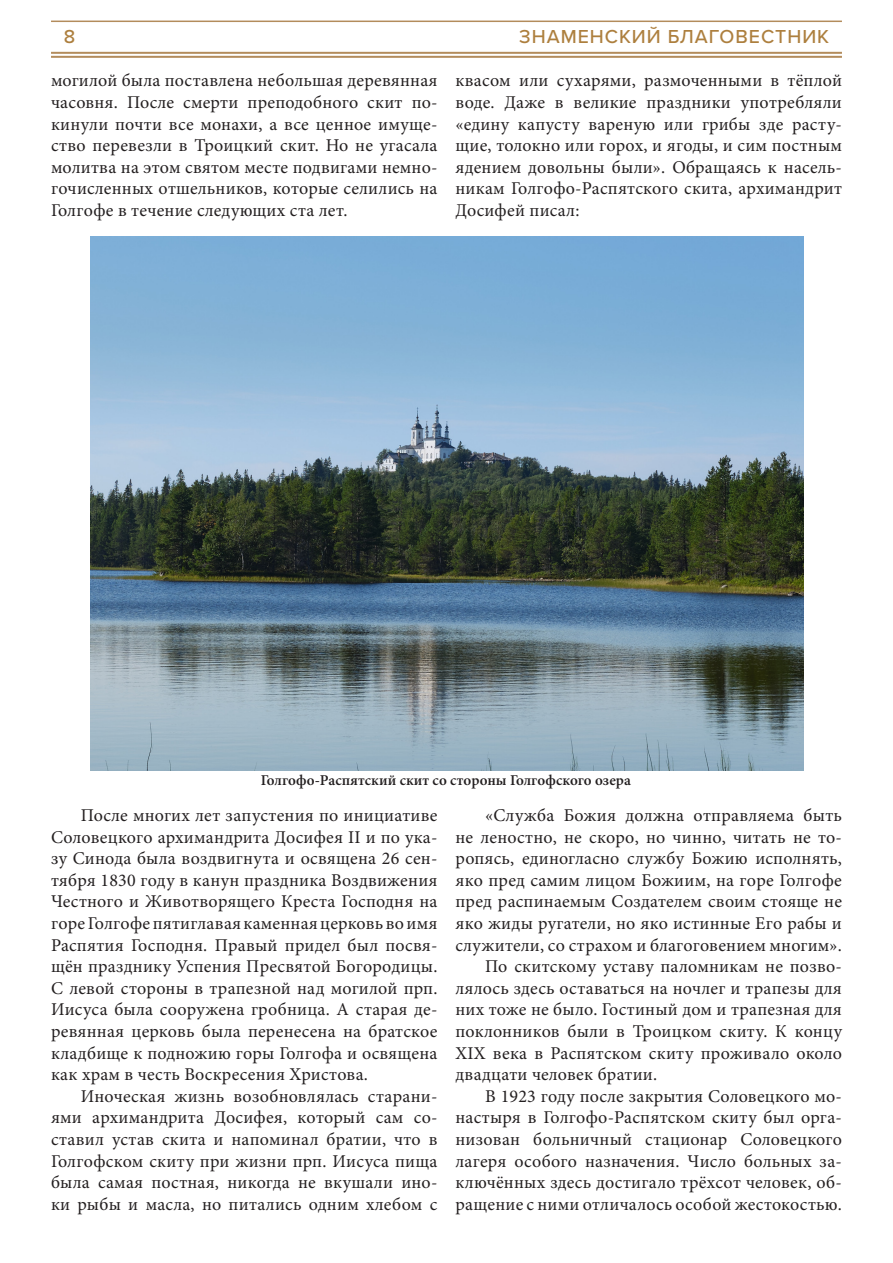
<style>
.page{position:relative;width:893px;height:1263px;background:#fff}
.page>*{position:absolute;margin:0;border:0;box-sizing:border-box;transform-origin:0 0}
.t1{font:500 19.5px "Proxima Nova";letter-spacing:.05em;color:#ad7f3e}
.t2{font:18px/21.6px "Minion Pro";letter-spacing:.01em;color:#231f20;text-align:justify}
.t3{font:600 15px "Minion Pro";color:#231f20}
</style>
<div class="page">
<hr style="left:51px;top:21px;width:791px;height:1px;background:#b38c5c">
<hr style="left:51px;top:52px;width:791px;height:2px;background:#b38c5c">
<hr style="left:51px;top:56px;width:791px;height:2px;background:#b38c5c">
<img style="left:91px;top:237px;width:712px;height:534px">
<p class="t1" style="left:64px;top:22px;width:13px">8</p>
<p class="t1" style="left:519px;top:22px;width:311px">ЗНАМЕНСКИЙ БЛАГОВЕСТНИК</p>
<p class="t2" style="left:51px;top:70px;width:388px">могилой была поставлена небольшая деревянная часовня. После смерти преподобного скит по&shy;кинули почти все монахи, а все ценное имуще&shy;ство перевезли в Троицкий скит. Но не угасала молитва на этом святом месте подвигами немно&shy;гочисленных отшельников, которые селились на Голгофе в течение следующих ста лет.</p>
<p class="t2" style="left:455px;top:70px;width:388px">квасом или сухарями, размоченными в тёплой воде. Даже в великие праздники употребляли «едину капусту вареную или грибы зде расту&shy;щие, толокно или горох, и ягоды, и сим постным ядением довольны были». Обращаясь к насель&shy;никам Голгофо-Распятского скита, архимандрит Досифей писал:</p>
<p class="t3" style="left:261px;top:770px;width:372px">Голгофо-Распятский скит со стороны Голгофского озера</p>
<p class="t2" style="left:51px;top:804px;width:388px;text-indent:30px">После многих лет запустения по инициативе Соловецкого архимандрита Досифея II и по ука&shy;зу Синода была воздвигнута и освящена 26 сен&shy;тября 1830 году в канун праздника Воздвижения Честного и Животворящего Креста Господня на горе Голгофе пятиглавая каменная церковь во имя Распятия Господня. Правый придел был посвя&shy;щён празднику Успения Пресвятой Богородицы.<br>С левой стороны в трапезной над могилой прп.<br>Иисуса была сооружена гробница. А старая де&shy;ревянная церковь была перенесена на братское кладбище к подножию горы Голгофа и освящена как храм в честь Воскресения Христова.</p>
<p class="t2" style="left:51px;top:1085px;width:388px;text-indent:30px">Иноческая жизнь возобновлялась старани&shy;ями архимандрита Досифея, который сам со&shy;ставил устав скита и напоминал братии, что в Голгофском скиту при жизни прп. Иисуса пища была самая постная, никогда не вкушали ино&shy;ки рыбы и масла, но питались одним хлебом с</p>
<p class="t2" style="left:485px;top:804px;width:358px">«Служба Божия должна отправляема быть</p>
<p class="t2" style="left:455px;top:826px;width:388px">не леностно, не скоро, но чинно, читать не то-</p>
<p class="t2" style="left:455px;top:848px;width:388px">ропясь, единогласно службу Божию исполнять,</p>
<p class="t2" style="left:455px;top:869px;width:388px">яко пред самим лицом Божиим, на горе Голгофе</p>
<p class="t2" style="left:455px;top:891px;width:388px">пред распинаемым Создателем своим стояще не</p>
<p class="t2" style="left:455px;top:912px;width:388px">яко жиды ругатели, но яко истинные Его рабы и</p>
<p class="t2" style="left:455px;top:934px;width:388px">служители, со страхом и благоговением многим».</p>
<p class="t2" style="left:485px;top:956px;width:358px">По скитскому уставу паломникам не позво-</p>
<p class="t2" style="left:455px;top:977px;width:388px">лялось здесь оставаться на ночлег и трапезы для</p>
<p class="t2" style="left:455px;top:999px;width:388px">них тоже не было. Гостиный дом и трапезная для</p>
<p class="t2" style="left:455px;top:1020px;width:388px">поклонников были в Троицком скиту. К концу</p>
<p class="t2" style="left:455px;top:1042px;width:388px">XIX века в Распятском скиту проживало около</p>
<p class="t2" style="left:455px;top:1064px;width:203px">двадцати человек братии.</p>
<p class="t2" style="left:485px;top:1085px;width:358px">В 1923 году после закрытия Соловецкого мо-</p>
<p class="t2" style="left:455px;top:1107px;width:388px">настыря в Голгофо-Распятском скиту был орга-</p>
<p class="t2" style="left:455px;top:1128px;width:388px">низован больничный стационар Соловецкого</p>
<p class="t2" style="left:455px;top:1150px;width:388px">лагеря особого назначения. Число больных за-</p>
<p class="t2" style="left:455px;top:1172px;width:388px">ключённых здесь достигало трёхсот человек, об-</p>
<p class="t2" style="left:455px;top:1193px;width:388px">ращение с ними отличалось особой жестокостью.</p>
</div>
